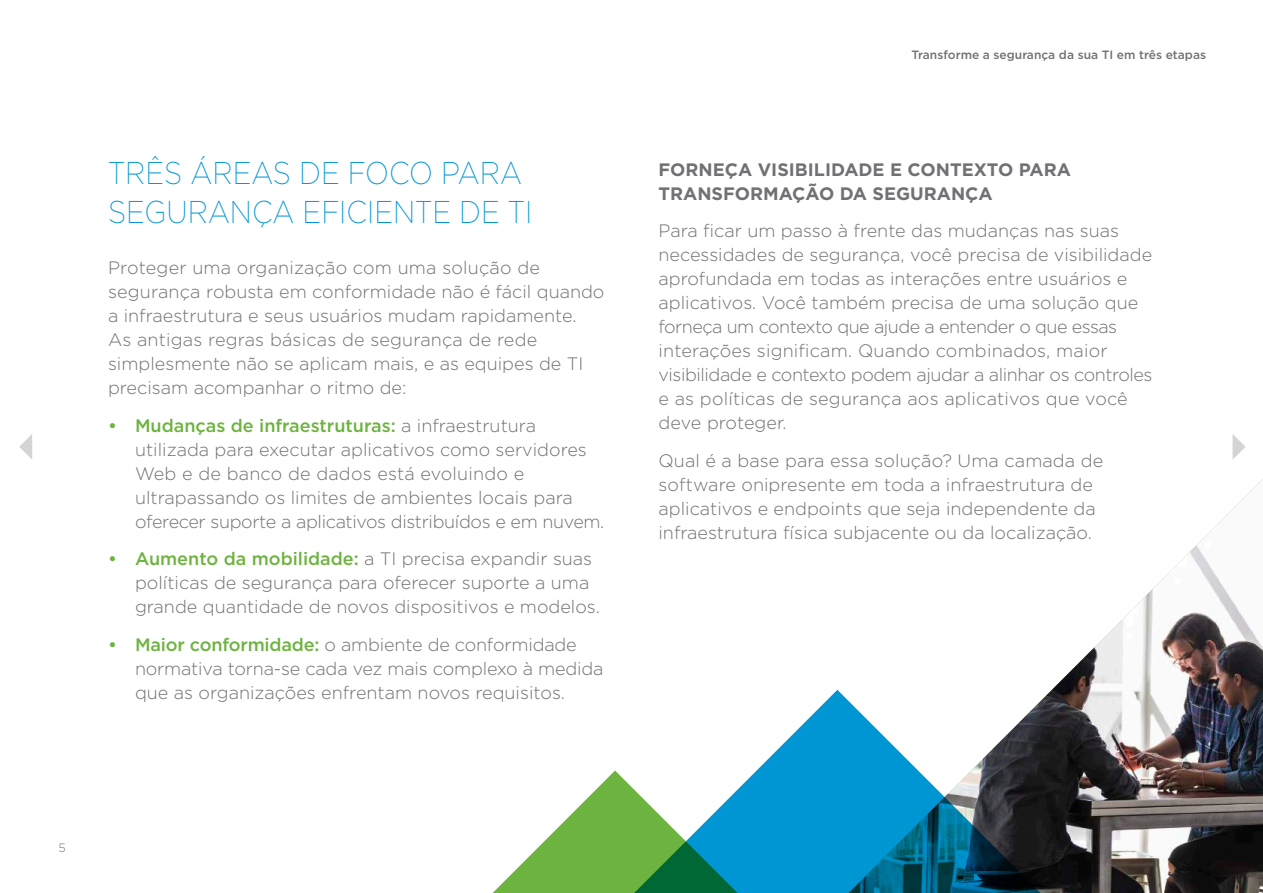
<style>
.page{position:relative;width:1263px;height:893px;background:#fff}
.page>*{position:absolute;margin:0;border:0;box-sizing:border-box;transform-origin:0 0}
.t1{font:300 31.5px/39px "Gotham Ex";color:#0095d3;scale:.89 1}
.t2{font:300 18px/24px "Gotham";color:#717074}
.t3{font:700 18px/24px "Gotham";color:#717074}
.t4{font:500 12px "Gotham";color:#717074}
.t5{font:300 12px "Gotham";color:#717074}
.s1{font-weight:500;color:#6db33f}
</style>
<div class="page">
<img style="left:1051px;top:478px;width:212px;height:415px">
<svg style="left:757px;top:690px;width:407px;height:203px"></svg>
<svg style="left:492px;top:770px;width:555px;height:123px"></svg>
<svg style="left:1232px;top:434px;width:13px;height:26px"></svg>
<svg style="left:19px;top:434px;width:13px;height:25px"></svg>
<h1 class="t1" style="left:108px;top:153px;width:478px">TRÊS ÁREAS DE FOCO PARA<br>SEGURANÇA EFICIENTE DE TI</h1>
<p class="t2" style="left:108px;top:256px;width:498px">Proteger uma organização com uma solução de segurança robusta em conformidade não é fácil quando a infraestrutura e seus usuários mudam rapidamente.<br>As antigas regras básicas de segurança de rede simplesmente não se aplicam mais, e as equipes de TI precisam acompanhar o ritmo de:</p>
<p class="t2" style="left:135px;top:413px;width:471px;text-indent:-27px"><span class="s1">• Mudanças de infraestruturas:</span> a infraestrutura utilizada para executar aplicativos como servidores Web e de banco de dados está evoluindo e ultrapassando os limites de ambientes locais para oferecer suporte a aplicativos distribuídos e em nuvem.</p>
<p class="t2" style="left:135px;top:547px;width:467px;text-indent:-27px"><span class="s1">• Aumento da mobilidade:</span> a TI precisa expandir suas políticas de segurança para oferecer suporte a uma grande quantidade de novos dispositivos e modelos.</p>
<p class="t2" style="left:135px;top:632px;width:470px;text-indent:-27px"><span class="s1">• Maior conformidade:</span> o ambiente de conformidade normativa torna-se cada vez mais complexo à medida que as organizações enfrentam novos requisitos.</p>
<p class="t4" style="left:911px;top:46px;width:296px">Transforme a segurança da sua TI em três etapas</p>
<p class="t3" style="left:658px;top:157px;width:414px">FORNEÇA VISIBILIDADE E CONTEXTO PARA<br>TRANSFORMAÇÃO DA SEGURANÇA</p>
<p class="t2" style="left:658px;top:218px;width:495px">Para ficar um passo à frente das mudanças nas suas necessidades de segurança, você precisa de visibilidade aprofundada em todas as interações entre usuários e aplicativos. Você também precisa de uma solução que forneça um contexto que ajude a entender o que essas interações significam. Quando combinados, maior visibilidade e contexto podem ajudar a alinhar os controles e as políticas de segurança aos aplicativos que você deve proteger.</p>
<p class="t2" style="left:658px;top:448px;width:446px">Qual é a base para essa solução? Uma camada de software onipresente em toda a infraestrutura de aplicativos e endpoints que seja independente da infraestrutura física subjacente ou da localização.</p>
<p class="t5" style="left:58px;top:840px;width:9px">5</p>
</div>
